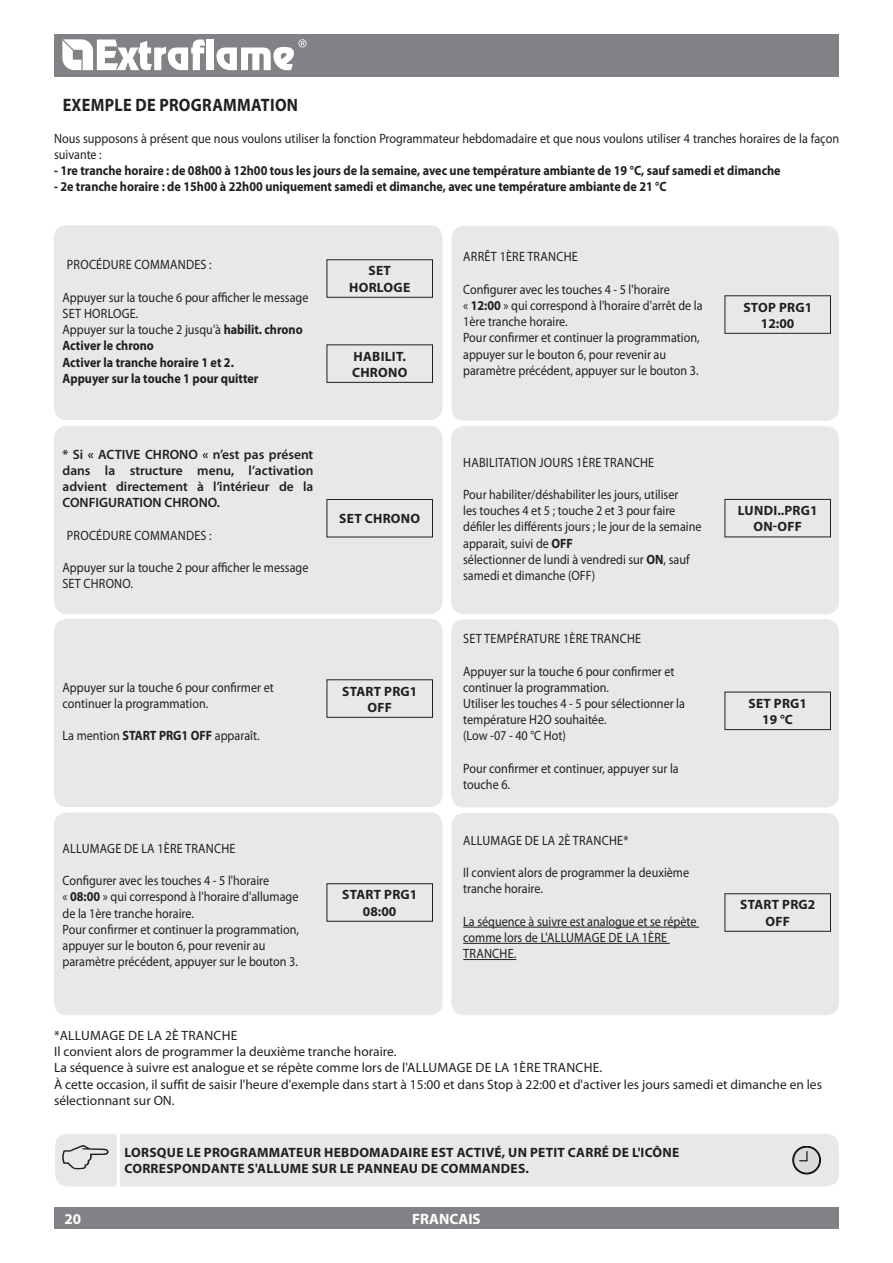
<style>
.page{position:relative;width:893px;height:1263px;background:#fff}
.page>*{position:absolute;margin:0;border:0;box-sizing:border-box;transform-origin:0 0}
.t1{font:700 18px "Myriad Pro";letter-spacing:.02em;color:#231f20;scale:.9 1}
.t2{font:700 15px "Myriad Pro";color:#fff}
.t3{font:13.5px/16.2px "Myriad Pro";color:#231f20;scale:.9 1}
.t4{font:700 13.5px/16.2px "Myriad Pro";letter-spacing:.015em;color:#231f20;scale:.9 1}
.t5{font:13.5px/16.2px "Myriad Pro";color:#231f20}
.t6{font:700 13.5px/16.2px "Myriad Pro";letter-spacing:.015em;color:#231f20}
.t7{font:600 13.5px/16.2px "Myriad Pro";color:#231f20;text-align:justify}
.t8{font:13.5px "Myriad Pro";letter-spacing:.02em;color:#231f20;scale:.9 1}
.s1{font-weight:400}
.s2{font-weight:700}
</style>
<div class="page">
<div style="left:54px;top:34px;width:785px;height:43px;background:#808285"></div>
<div style="left:54px;top:1208px;width:785px;height:21px;background:#808285"></div>
<svg style="left:62px;top:39px;width:143px;height:31px"></svg>
<div style="left:207px;top:40px;width:7px;height:30px;background:#fff"></div>
<svg style="left:216px;top:39px;width:90px;height:31px"></svg>
<div style="left:451px;top:226px;width:388px;height:195px;background:#e7e8e8;border-radius:13px"></div>
<div style="left:451px;top:426px;width:388px;height:188px;background:#e7e8e8;border-radius:13px"></div>
<div style="left:451px;top:619px;width:388px;height:188px;background:#e7e8e8;border-radius:13px"></div>
<div style="left:451px;top:813px;width:388px;height:202px;background:#e7e8e8;border-radius:13px"></div>
<div style="left:54px;top:225px;width:389px;height:195px;background:#e7e8e8;border-radius:13px"></div>
<div style="left:54px;top:426px;width:389px;height:188px;background:#e7e8e8;border-radius:13px"></div>
<div style="left:54px;top:619px;width:389px;height:188px;background:#e7e8e8;border-radius:13px"></div>
<div style="left:54px;top:812px;width:389px;height:203px;background:#e7e8e8;border-radius:13px"></div>
<div style="left:55px;top:1134px;width:784px;height:52px;background:#e7e8e8;border-radius:13px"></div>
<hr style="left:117px;top:1134px;width:3px;height:52px;background:#fff">
<svg style="left:793px;top:1146px;width:27px;height:28px"></svg>
<div style="left:793px;top:1146px;width:28px;height:28px;border:1px solid #020304;border-radius:50%"></div>
<div style="left:794px;top:1147px;width:26px;height:26px;background:#dcdbda;border-radius:50%"></div>
<div style="left:793px;top:1147px;width:27px;height:26px;border:1px solid #020304;border-radius:50%"></div>
<svg style="left:800px;top:1151px;width:7px;height:10px"></svg>
<div style="left:327px;top:259px;width:106px;height:39px;border:1px solid #231f20"></div>
<div style="left:327px;top:344px;width:106px;height:39px;border:1px solid #231f20"></div>
<div style="left:725px;top:295px;width:106px;height:39px;border:1px solid #231f20"></div>
<div style="left:327px;top:499px;width:106px;height:38px;border:1px solid #231f20"></div>
<div style="left:725px;top:499px;width:106px;height:38px;border:1px solid #231f20"></div>
<div style="left:327px;top:679px;width:106px;height:39px;border:1px solid #231f20"></div>
<div style="left:725px;top:692px;width:106px;height:38px;border:1px solid #231f20"></div>
<div style="left:327px;top:883px;width:106px;height:39px;border:1px solid #231f20"></div>
<hr style="left:463px;top:927px;width:236px;height:1px;background:#231f20">
<hr style="left:463px;top:943px;width:207px;height:1px;background:#231f20">
<hr style="left:463px;top:959px;width:53px;height:1px;background:#231f20">
<div style="left:725px;top:893px;width:106px;height:39px;border:1px solid #231f20"></div>
<h1 class="t1" style="left:63px;top:93px;width:263px">Exemple de programmation</h1>
<p class="t3" style="left:54px;top:130px;width:874px">Nous supposons à présent que nous voulons utiliser la fonction Programmateur hebdomadaire et que nous voulons utiliser 4 tranches horaires de la façon suivante :</p>
<p class="t4" style="left:54px;top:162px;width:809px">- 1re tranche horaire : de 08h00 à 12h00 tous les jours de la semaine, avec une température ambiante de 19 °C, sauf samedi et dimanche</p>
<p class="t4" style="left:54px;top:178px;width:682px">- 2e tranche horaire : de 15h00 à 22h00 uniquement samedi et dimanche, avec une température ambiante de 21 °C</p>
<p class="t3" style="left:67px;top:257px;width:86px">Procédure comm</p>
<p class="t3" style="left:170px;top:257px;width:48px">andes :</p>
<p class="t4" style="left:63px;top:289px;width:275px"><span class="s1">Appuyer sur la touche 6 pour afficher le message set horloge.<br>Appuyer sur la touche 2 jusqu'à</span> habilit. chrono<br>Activer le chrono<br>Activer la tranche horaire 1 et 2.<br>Appuyer sur la touche 1 pour quitter</p>
<p class="t7" style="left:63px;top:445px;width:252px">* Si « ACTIVE CHRONO « n’est pas présent dans la structure menu, l’activation advient directement à l’intérieur de la CONFIGURATION CHRONO.</p>
<p class="t3" style="left:67px;top:527px;width:86px">Procédure comm</p>
<p class="t3" style="left:170px;top:527px;width:48px">andes :</p>
<p class="t3" style="left:63px;top:559px;width:275px">Appuyer sur la touche 2 pour afficher le message<br>SET chrono.</p>
<p class="t6" style="left:349px;top:262px;width:63px;text-align:center">Set<br>Horloge</p>
<p class="t6" style="left:352px;top:347px;width:57px">habilit. chrono</p>
<p class="t6" style="left:339px;top:510px;width:82px">Set Ch rono</p>
<p class="t3" style="left:63px;top:679px;width:236px">Appuyer sur la touche 6 pour confirmer et continuer la programmation.</p>
<p class="t3" style="left:63px;top:727px;width:76px">La mention <span class="s2">START</span></p>
<p class="t3" style="left:159px;top:727px;width:113px"><span class="s2">PRG 1 OFF</span> apparaît.</p>
<p class="t6" style="left:367px;top:682px;width:51px;text-indent:-25px">Start Prg1<br>Off</p>
<p class="t8" style="left:63px;top:840px;width:194px">Allumage de la 1ère tranche</p>
<p class="t3" style="left:63px;top:872px;width:264px">Configurer avec les touches 4 - 5 l'horaire<br>« <span class="s2">08:00</span> » qui correspond à l'horaire d'allumage de la 1ère tranche horaire.<br>Pour confirmer et continuer la programmation, appuyer sur le bouton 6, pour revenir au paramètre précédent, appuyer sur le bouton 3.</p>
<p class="t6" style="left:342px;top:886px;width:77px;text-align:center">Start Prg1<br>08:00</p>
<p class="t8" style="left:463px;top:248px;width:129px">Arrêt 1ère tranche</p>
<p class="t3" style="left:463px;top:281px;width:268px">Configurer avec les touches 4 - 5 l'horaire<br>« <span class="s2">12:00</span> » qui correspond à l'horaire d'arrêt de la 1ère tranche horaire.<br>Pour confirmer et continuer la programmation, appuyer sur le bouton 6, pour revenir au paramètre précédent, appuyer sur le bouton 3.</p>
<p class="t8" style="left:463px;top:454px;width:214px">Habilitation jou rs 1ère tranche</p>
<p class="t3" style="left:463px;top:486px;width:266px">Pour habiliter/déshabiliter les jours, utiliser<br>les touches 4 et 5 ; touche 2 et 3 pour faire défiler les différents jours ; le jour de la semaine apparait, suivi de <span class="s2">OFF<br></span>sélectionner de lundi à vendredi sur <span class="s2">ON</span>, sauf samedi et dimanche (OFF)</p>
<p class="t8" style="left:463px;top:630px;width:199px">set températu re 1ère tranche</p>
<p class="t3" style="left:463px;top:663px;width:248px">Appuyer sur la touche 6 pour confirmer et continuer la programmation.<br>Utiliser les touches 4 - 5 pour sélectionner la température H2O souhaitée.<br>(Low -07 - 40 °C Hot)</p>
<p class="t3" style="left:463px;top:760px;width:241px">Pour confirmer et continuer, appuyer sur la touche 6.</p>
<p class="t8" style="left:463px;top:832px;width:185px">Allumage de la 2è tranche*</p>
<p class="t3" style="left:463px;top:864px;width:253px">I l convient alors de programmer la deuxième tranche horaire.</p>
<p class="t3" style="left:463px;top:913px;width:261px">La séquence à suivre est analogue et se répète comme lors de l'allumage de la 1ère tranche.</p>
<p class="t6" style="left:743px;top:298px;width:70px;text-align:center">Stop prg1<br>12:00</p>
<p class="t6" style="left:753px;top:502px;width:66px;text-indent:-16px">Lundi..prg1 on-off</p>
<p class="t6" style="left:748px;top:695px;width:60px;text-align:center">set prg1<br>19 °C</p>
<p class="t6" style="left:765px;top:896px;width:51px;text-indent:-25px">Start prg2<br>Off</p>
<p class="t5" style="left:54px;top:1027px;width:770px">*Allumage de la 2è tranche<br>I l convient alors de programmer la deuxième tranche horaire.<br>La séquence à suivre est analogue et se répète comme lors de l'allumage de la 1ère tranche.<br>À cette occasion, il suffit de saisir l'heure d'exemple dans start à 15:00 et dans Stop à 22:00 et d'activer les jours samedi et dimanche en les sélectionnant sur ON.</p>
<p class="t6" style="left:124px;top:1144px;width:556px">Lorsque le Programmateur hebdomadaire est activé, un petit carré de l'icône correspondante s'allume sur le panneau de commandes.</p>
<p class="t2" style="left:65px;top:1209px;width:18px">20</p>
<p class="t2" style="left:412px;top:1209px;width:70px">FRANCAIS</p>
</div>
